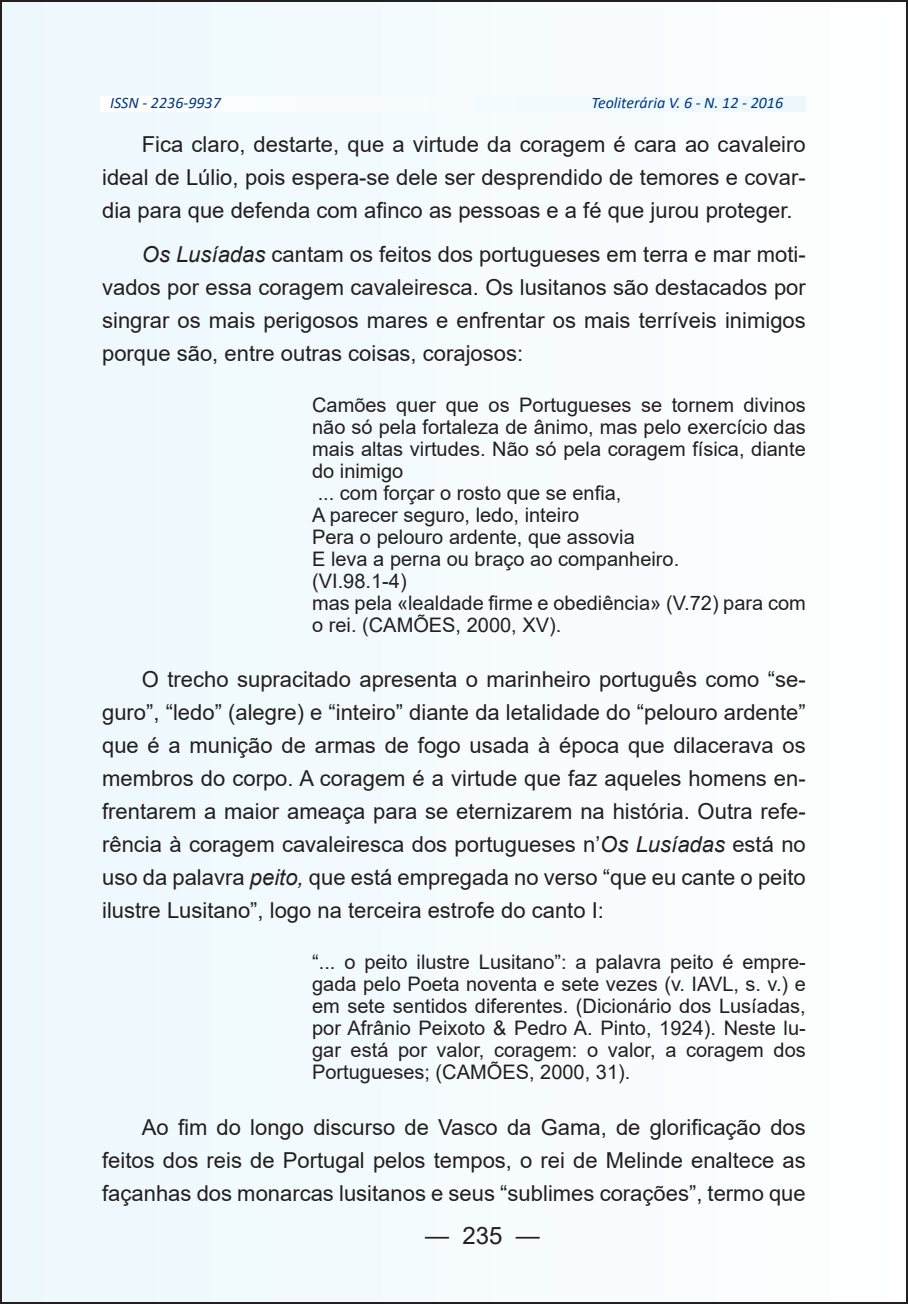
<style>
.page{position:relative;width:908px;height:1304px;background:#fff}
.page>*{position:absolute;margin:0;border:0;box-sizing:border-box;transform-origin:0 0}
.t1{font:24px "Arial";color:#231f20}
.t2{font:22px/33px "Arial";color:#231f20;text-align:justify}
.txt_citação{font:20px/22px "Arial";color:#231f20;text-align:justify}
.txt_citação_-_ESPAÇO{font:20px/22px "Arial";color:#231f20;text-align:justify}
.txt_citação_SEM_ESPA{font:20px "Arial";color:#231f20}
.txt_citação__so_espa{font:20px/22px "Arial";color:#231f20}
.t3{font:italic 16px "Calibri";color:#003882}
.s1{font-style:italic}
</style>
<div class="page">
<div style="left:1px;top:1px;width:905px;height:1302px;background:#f6fbfe"></div>
<p class="t3" style="left:110px;top:92px;width:112px">ISSN - 2236-9937</p>
<p class="t3" style="left:591px;top:92px;width:193px">Teoliterária V. 6 - N. 12 - 2016</p>
<p class="t2" style="left:102px;top:128px;width:704px;text-indent:40px">Fica claro, destarte, que a virtude da coragem é cara ao cavaleiro ideal de Lúlio, pois espera-se dele ser desprendido de temores e covar&shy;dia para que defenda com afinco as pessoas e a fé que jurou proteger.</p>
<p class="t2" style="left:102px;top:238px;width:704px;text-indent:40px"><span class="s1">Os Lusíadas</span> cantam os feitos dos portugueses em terra e mar moti&shy;vados por essa coragem cavaleiresca. Os lusitanos são destacados por singrar os mais perigosos mares e enfrentar os mais terríveis inimigos porque são, entre outras coisas, corajosos:</p>
<p class="txt_citação_-_ESPAÇO" style="left:312px;top:394px;width:495px">Camões quer que os Portugueses se tornem divinos não só pela fortaleza de ânimo, mas pelo exercício das mais altas virtudes. Não só pela coragem física, diante do inimigo</p>
<p class="txt_citação_SEM_ESPA" style="left:317px;top:479px;width:305px">... com forçar o rosto que se enfia,</p>
<p class="txt_citação_SEM_ESPA" style="left:312px;top:501px;width:268px">A parecer seguro, ledo, inteiro</p>
<p class="txt_citação_SEM_ESPA" style="left:312px;top:523px;width:324px">Pera o pelouro ardente, que assovia</p>
<p class="txt_citação_SEM_ESPA" style="left:312px;top:545px;width:368px">E leva a perna ou braço ao companheiro.</p>
<p class="txt_citação_SEM_ESPA" style="left:312px;top:567px;width:96px">(VI.98.1-4)</p>
<p class="txt_citação__so_espa" style="left:312px;top:592px;width:495px">mas pela «lealdade firme e obediência» (V.72) para com o rei. (CAMÕES, 2000, XV).</p>
<p class="t2" style="left:102px;top:663px;width:704px;text-indent:40px">O trecho supracitado apresenta o marinheiro português como “se&shy;guro”, “ledo” (alegre) e “inteiro” diante da letalidade do “pelouro ardente” que é a munição de armas de fogo usada à época que dilacerava os membros do corpo. A coragem é a virtude que faz aqueles homens en&shy;frentarem a maior ameaça para se eternizarem na história. Outra refe&shy;rência à coragem cavaleiresca dos portugueses n’<span class="s1">Os Lusíadas</span> está no uso da palavra <span class="s1">peito,</span> que está empregada no verso “que eu cante o peito ilustre Lusitano”, logo na terceira estrofe do canto I:</p>
<p class="txt_citação" style="left:312px;top:951px;width:495px">“... o peito ilustre Lusitano”: a palavra peito é empre&shy;gada pelo Poeta noventa e sete vezes (v. IAVL, s. v.) e em sete sentidos diferentes. (Dicionário dos Lusíadas, por Afrânio Peixoto &amp; Pedro A. Pinto, 1924). Neste lu&shy;gar está por valor, coragem: o valor, a coragem dos Portugueses; (CAMÕES, 2000, 31).</p>
<p class="t2" style="left:102px;top:1110px;width:704px;text-indent:40px">Ao fim do longo discurso de Vasco da Gama, de glorificação dos feitos dos reis de Portugal pelos tempos, o rei de Melinde enaltece as façanhas dos monarcas lusitanos e seus “sublimes corações”, termo que</p>
<p class="t1" style="left:425px;top:1218px;width:116px">— 235 —</p>
</div>
